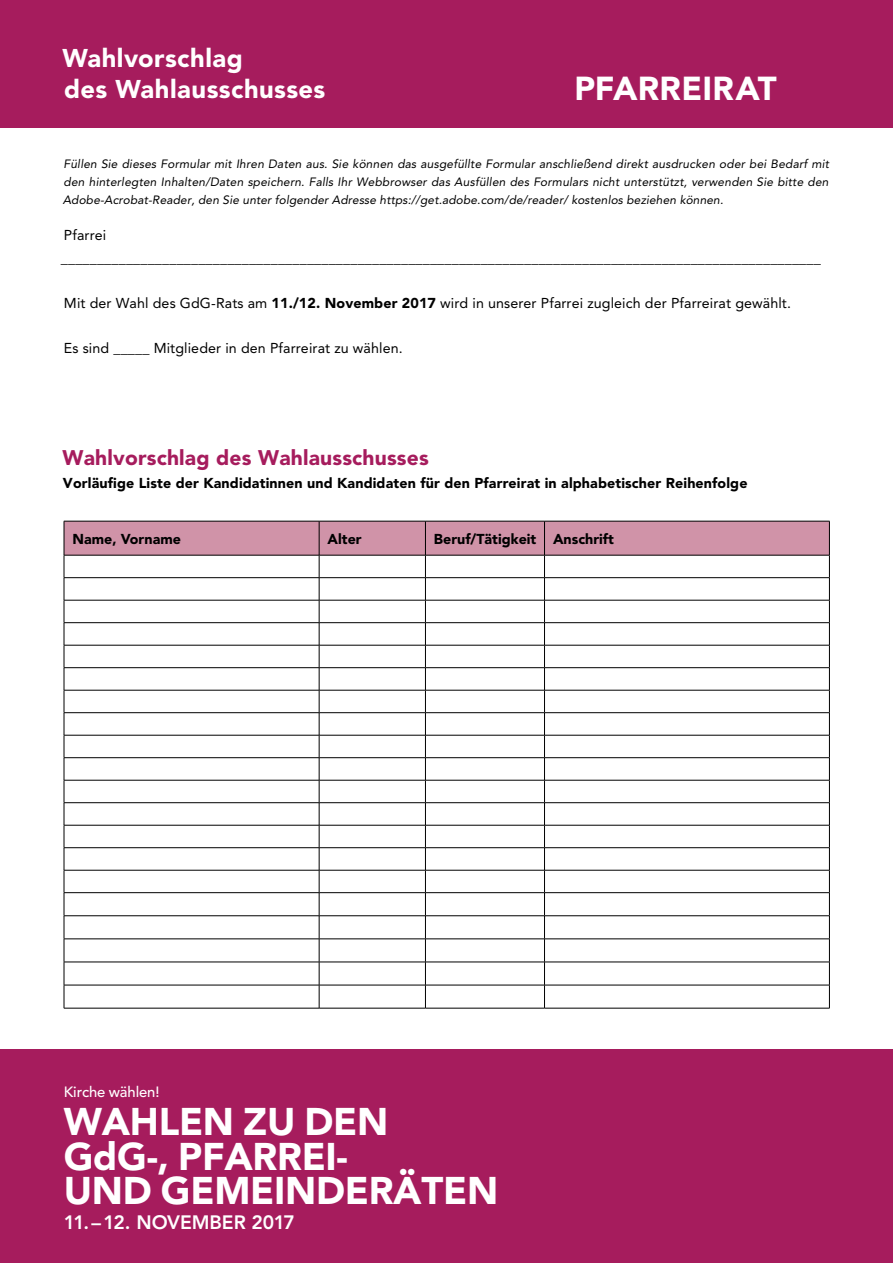
<style>
.page{position:relative;width:893px;height:1263px;background:#fff}
.page>*{position:absolute;margin:0;border:0;box-sizing:border-box;transform-origin:0 0}
.t1{font:900 38.25px/34.8px "Avenir";letter-spacing:-.005em;color:#fff}
.t2{font:900 33px "Avenir";letter-spacing:.01em;color:#fff}
.t3{font:900 25.5px/30.6px "Avenir";letter-spacing:.02em;color:#fff}
.t4{font:900 21px "Avenir";letter-spacing:.01em;color:#a61c5d}
.t5{font:800 19.2px "Avenir";letter-spacing:-.005em;color:#fff}
.t6{font:500 14.85px "Avenir";letter-spacing:-.005em;color:#fff}
.t7{font:14.25px/22.5px "Avenir";letter-spacing:.01em;color:#000}
.t8{font:900 14.25px "Avenir";letter-spacing:.01em;color:#000}
.t9{font:italic 12px/18px "Avenir";letter-spacing:.01em;color:#000;text-align:justify}
.s1{font-weight:900}
</style>
<div class="page">
<div style="left:0;top:1049px;width:893px;height:214px;background:#a61c5d"></div>
<svg style="left:64px;top:521px;width:766px;height:487px"></svg>
<hr style="left:64px;top:1008px;width:255px;height:1px;background:#000">
<hr style="left:319px;top:1008px;width:106px;height:1px;background:#000">
<hr style="left:425px;top:1008px;width:119px;height:1px;background:#000">
<hr style="left:544px;top:1008px;width:286px;height:1px;background:#000">
<div style="left:0;top:0;width:893px;height:128px;background:#a61c5d"></div>
<h3 class="t3" style="left:62px;top:43px;width:264px">Wahlvorschlag<br>des Wahlausschusses</h3>
<h2 class="t2" style="left:574px;top:68px;width:204px">PFARREIRAT</h2>
<p class="t9" style="left:63px;top:155px;width:768px">Füllen Sie dieses Formular mit Ihren Daten aus. Sie können das ausgefüllte Formular anschließend direkt ausdrucken oder bei Bedarf mit den hinterlegten Inhalten/Daten speichern. Falls Ihr Webbrowser das Ausfüllen des Formulars nicht unterstützt, verwenden Sie bitte den Adobe-Acrobat-Reader, den Sie unter folgender Adresse https://get.adobe.com/de/reader/ kostenlos beziehen können.</p>
<p class="t7" style="left:61px;top:224px;width:761px">Pfarrei _________________________________________________________________________________________________________</p>
<p class="t7" style="left:64px;top:291px;width:729px">Mit der Wahl des GdG-Rats am <span class="s1">11./12. November 2017</span> wird in unserer Pfarrei zugleich der Pfarreirat gewählt.</p>
<p class="t7" style="left:64px;top:336px;width:340px">Es sind _____ Mitglieder in den Pfarreirat zu wählen.</p>
<h3 class="t4" style="left:63px;top:445px;width:368px">Wahlvorschlag des Wahlausschusses</h3>
<p class="t8" style="left:63px;top:474px;width:686px">Vorläufige Liste der Kandidatinnen und Kandidaten für den Pfarreirat in alphabetischer Reihenfolge</p>
<p class="t8" style="left:73px;top:530px;width:110px">Name, Vorname</p>
<p class="t8" style="left:328px;top:530px;width:36px">Alter</p>
<p class="t8" style="left:434px;top:530px;width:182px">Beruf/Tätigkeit Anschrift</p>
<p class="t6" style="left:64px;top:1083px;width:97px">Kirche wählen!</p>
<h1 class="t1" style="left:64px;top:1104px;width:436px">WAHLEN ZU DEN<br>GdG-, PFARREI-<br>UND GEMEINDERÄTEN</h1>
<h3 class="t5" style="left:64px;top:1211px;width:233px">11. –12. NOVEMBER 2017</h3>
</div>
